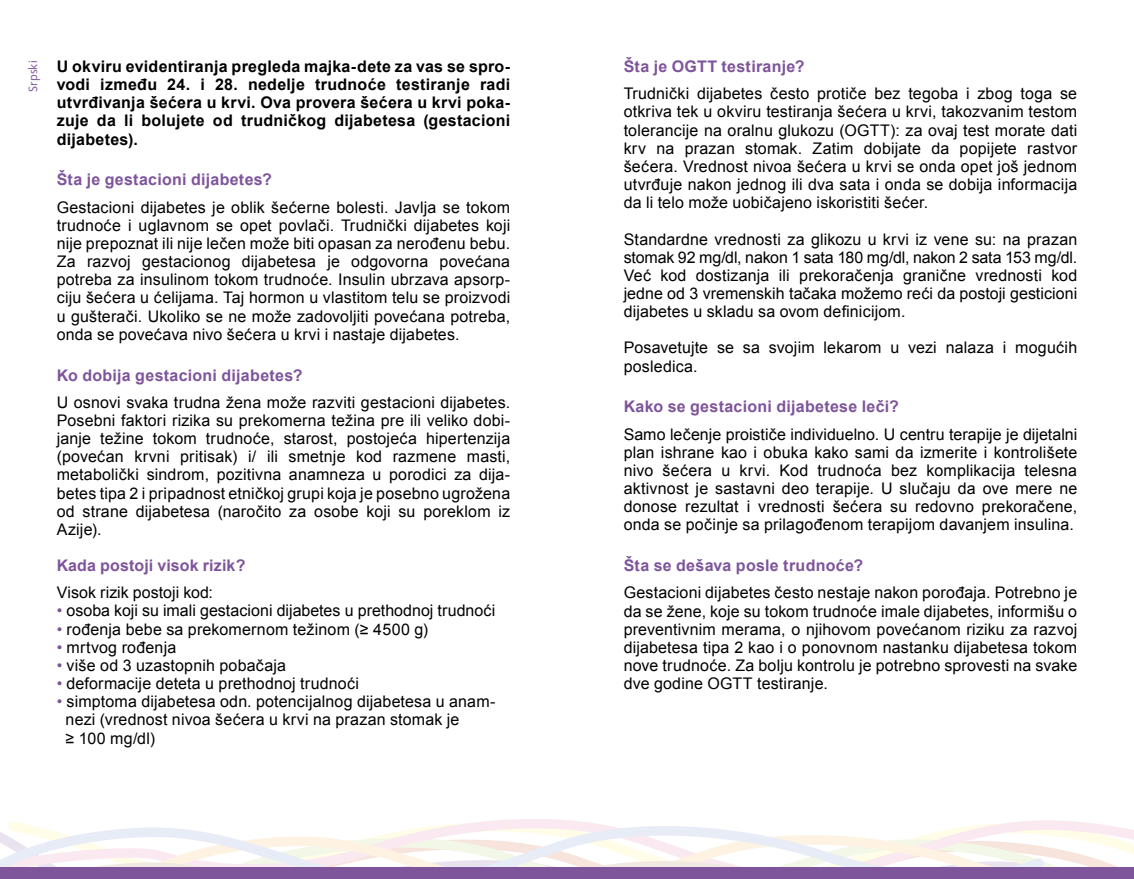
<style>
.page{position:relative;width:1134px;height:879px;background:#fff}
.page>*{position:absolute;margin:0;border:0;box-sizing:border-box;transform-origin:0 0}
.t1{font:16px/18.2px "Arial";letter-spacing:.01em;color:#000;text-align:justify}
.t2{font:700 16px/18.2px "Arial";letter-spacing:.015em;color:#000;text-align:justify}
.t3{font:700 16px "Arial";letter-spacing:.015em;color:#7e549a}
.t4{font:12px "Syntax";letter-spacing:.02em;color:#7e549a}
.s1{color:#7e549a}
</style>
<div class="page">
<svg style="left:1051px;top:827px;width:83px;height:40px"></svg>
<svg style="left:0;top:819px;width:1051px;height:48px"></svg>
<svg style="left:0;top:853px;width:1050px;height:14px"></svg>
<div style="left:0;top:867px;width:1134px;height:12px;background:#7e549a"></div>
<p class="t4" style="left:26px;top:92px;width:33px;rotate:-90deg">Srpski</p>
<p class="t2" style="left:57px;top:58px;width:455px">U okviru evidentiranja pregleda majka-dete za vas se spro&shy;vodi između 24. i 28. nedelje trudnoće testiranje radi utvrđivanja šećera u krvi. Ova provera šećera u krvi poka&shy;zuje da li bolujete od trudničkog dijabetesa (gestacioni dijabetes).</p>
<p class="t3" style="left:57px;top:169px;width:217px">Šta je gestacioni dijabetes?</p>
<p class="t1" style="left:57px;top:198px;width:455px">Gestacioni dijabetes je oblik šećerne bolesti. Javlja se tokom trudnoće i uglavnom se opet povlači. Trudnički dijabetes koji nije prepoznat ili nije lečen može biti opasan za nerođenu bebu.<br>Za razvoj gestacionog dijabetesa je odgovorna povećana potreba za insulinom tokom trudnoće. Insulin ubrzava apsorp&shy;ciju šećera u ćelijama. Taj hormon u vlastitom telu se proizvodi u gušterači. Ukoliko se ne može zadovoljiti povećana potreba, onda se povećava nivo šećera u krvi i nastaje dijabetes.</p>
<p class="t3" style="left:57px;top:364px;width:247px">Ko dobija gestacioni dijabetes?</p>
<p class="t1" style="left:57px;top:393px;width:455px">U osnovi svaka trudna žena može razviti gestacioni dijabetes.<br>Posebni faktori rizika su prekomerna težina pre ili veliko dobi&shy;janje težine tokom trudnoće, starost, postojeća hipertenzija (povećan krvni pritisak) i/ ili smetnje kod razmene masti, metabolički sindrom, pozitivna anamneza u porodici za dija&shy;betes tipa 2 i pripadnost etničkoj grupi koja je posebno ugrožena od strane dijabetesa (naročito za osobe koji su poreklom iz Azije).</p>
<p class="t3" style="left:57px;top:555px;width:190px">Kada postoji visok rizik?</p>
<p class="t1" style="left:57px;top:584px;width:158px">Visok rizik postoji kod:</p>
<p class="t1" style="left:57px;top:602px;width:440px"><span class="s1">•</span> osoba koji su imali gestacioni dijabetes u prethodnoj trudnoći</p>
<p class="t1" style="left:57px;top:620px;width:373px"><span class="s1">•</span> rođenja bebe sa prekomernom težinom (≥ 4500 g)</p>
<p class="t1" style="left:57px;top:638px;width:121px"><span class="s1">•</span> mrtvog rođenja</p>
<p class="t1" style="left:57px;top:656px;width:231px"><span class="s1">•</span> više od 3 uzastopnih pobačaja</p>
<p class="t1" style="left:57px;top:674px;width:304px"><span class="s1">•</span> deformacije deteta u prethodnoj trudnoći</p>
<p class="t1" style="left:66px;top:692px;width:431px;text-align:left;text-indent:-9px"><span class="s1">•</span> simptoma dijabetesa odn. potencijalnog dijabetesa u anam&shy;nezi (vrednost nivoa šećera u krvi na prazan stomak je<br>≥ 100 mg/dl)</p>
<p class="t3" style="left:624px;top:56px;width:182px">Šta je OGTT testiranje?</p>
<p class="t1" style="left:624px;top:85px;width:455px">Trudnički dijabetes često protiče bez tegoba i zbog toga se otkriva tek u okviru testiranja šećera u krvi, takozvanim testom tolerancije na oralnu glukozu (OGTT): za ovaj test morate dati krv na prazan stomak. Zatim dobijate da popijete rastvor šećera. Vrednost nivoa šećera u krvi se onda opet još jednom utvrđuje nakon jednog ili dva sata i onda se dobija informacija da li telo može uobičajeno iskoristiti šećer.</p>
<p class="t1" style="left:624px;top:230px;width:455px">Standardne vrednosti za glikozu u krvi iz vene su: na prazan stomak 92 mg/dl, nakon 1 sata 180 mg/dl, nakon 2 sata 153 mg/dl.<br>Već kod dostizanja ili prekoračenja granične vrednosti kod jedne od 3 vremenskih tačaka možemo reći da postoji gesticioni dijabetes u skladu sa ovom definicijom.</p>
<p class="t1" style="left:624px;top:339px;width:455px">Posavetujte se sa svojim lekarom u vezi nalaza i mogućih posledica.</p>
<p class="t3" style="left:624px;top:396px;width:277px">Kako se gestacioni dijabetese leči?</p>
<p class="t1" style="left:624px;top:425px;width:455px">Samo lečenje proističe individuelno. U centru terapije je dijetalni plan ishrane kao i obuka kako sami da izmerite i kontrolišete nivo šećera u krvi. Kod trudnoća bez komplikacija telesna aktivnost je sastavni deo terapije. U slučaju da ove mere ne donose rezultat i vrednosti šećera su redovno prekoračene, onda se počinje sa prilagođenom terapijom davanjem insulina.</p>
<p class="t3" style="left:624px;top:555px;width:241px">Šta se dešava posle trudnoće?</p>
<p class="t1" style="left:624px;top:584px;width:455px">Gestacioni dijabetes često nestaje nakon porođaja. Potrebno je da se žene, koje su tokom trudnoće imale dijabetes, informišu o preventivnim merama, o njihovom povećanom riziku za razvoj dijabetesa tipa 2 kao i o ponovnom nastanku dijabetesa tokom nove trudnoće. Za bolju kontrolu je potrebno sprovesti na svake dve godine OGTT testiranje.</p>
</div>
